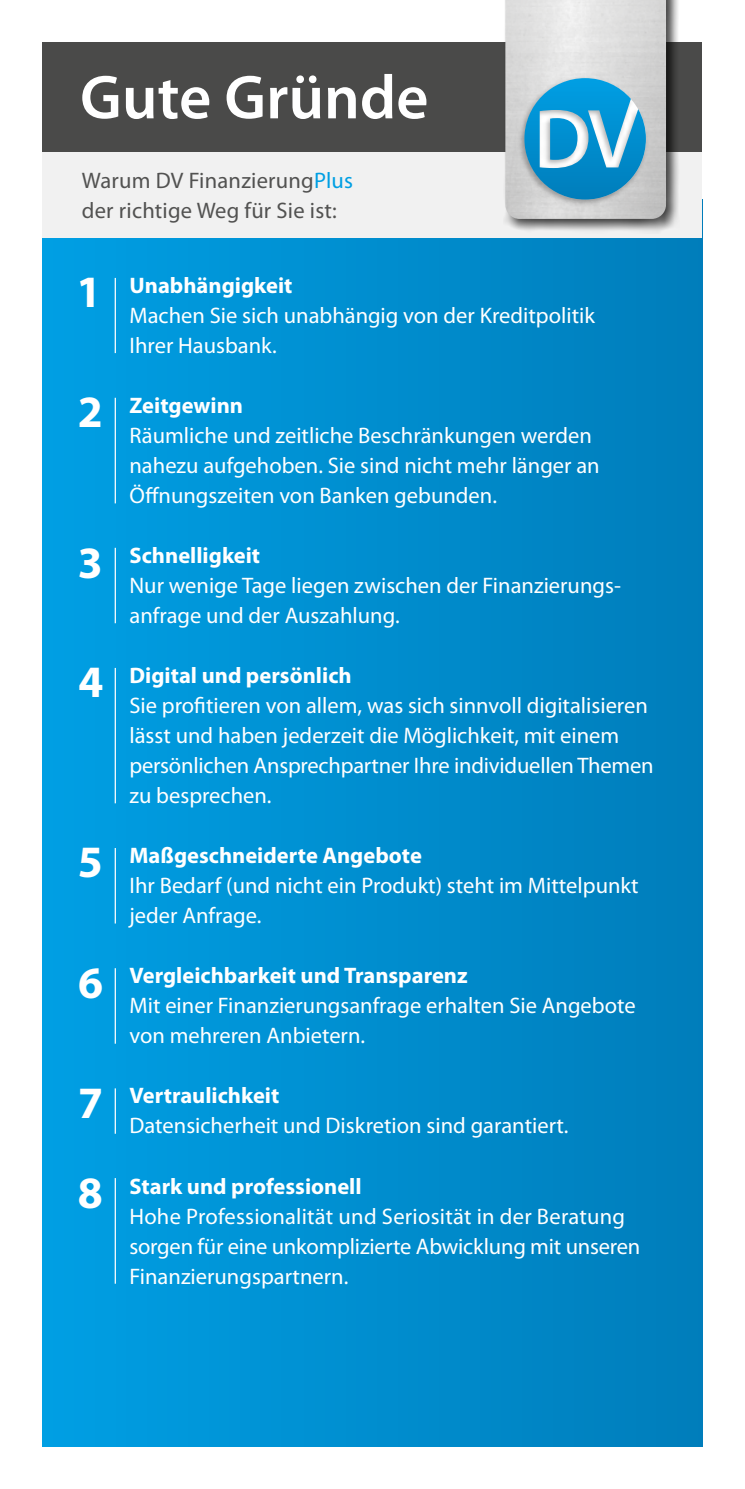
<style>
.page{position:relative;width:745px;height:1489px;background:#fff}
.page>*{position:absolute;margin:0;border:0;box-sizing:border-box;transform-origin:0 0}
.t1{font:600 62.5px "Myriad Pro";color:#fff}
.t2{font:700 45px/90px "Myriad Pro";color:#fff}
.t3{font:22.5px/30px "Myriad Pro";color:#fff}
.t4{font:700 22.5px "Myriad Pro";color:#fff}
.t5{font:22.5px/30px "Myriad Pro";letter-spacing:.01em;color:#525251}
.s1{color:#009fe3}
</style>
<div class="page">
<div style="left:43px;top:200px;width:659px;height:1246px;background:linear-gradient(to right,#009fe4,#007dba)"></div>
<hr style="left:115px;top:278px;width:1px;height:75px;background:#fff">
<hr style="left:115px;top:398px;width:1px;height:105px;background:#fff">
<hr style="left:115px;top:548px;width:1px;height:75px;background:#fff">
<hr style="left:115px;top:668px;width:1px;height:135px;background:#fff">
<hr style="left:115px;top:848px;width:1px;height:75px;background:#fff">
<hr style="left:115px;top:968px;width:1px;height:75px;background:#fff">
<hr style="left:115px;top:1088px;width:1px;height:45px;background:#fff">
<hr style="left:115px;top:1177px;width:1px;height:106px;background:#fff">
<div style="left:43px;top:43px;width:659px;height:195px;background:#4a4a49"></div>
<div style="left:43px;top:152px;width:659px;height:86px;background:#f1f1f1"></div>
<div style="left:503px;top:0;width:176px;height:233px;background:#000;opacity:.73"></div>
<img style="left:505px;top:0;width:160px;height:219px">
<img style="left:515px;top:73px;width:135px;height:136px">
<svg style="left:524px;top:78px;width:121px;height:121px"></svg>
<h1 class="t1" style="left:80px;top:58px;width:350px">Gute Gründe</h1>
<p class="t5" style="left:82px;top:165px;width:273px">Warum DV Finanzierung<span class="s1">Plus </span>der richtige Weg für Sie ist:</p>
<h2 class="t2" style="left:76px;top:245px;width:26px">1</h2>
<h2 class="t2" style="left:78px;top:366px;width:26px">2</h2>
<h2 class="t2" style="left:78px;top:516px;width:26px">3</h2>
<h2 class="t2" style="left:78px;top:635px;width:26px">4</h2>
<h2 class="t2" style="left:78px;top:815px;width:26px">5</h2>
<h2 class="t2" style="left:78px;top:936px;width:26px">6</h2>
<h2 class="t2" style="left:78px;top:1056px;width:27px">7<br>8</h2>
<p class="t4" style="left:129px;top:271px;width:164px">Unabhängigkeit</p>
<p class="t3" style="left:129px;top:300px;width:467px">Machen Sie sich unabhängig von der Kreditpolitik<br>Ihrer Hausbank.</p>
<p class="t4" style="left:129px;top:391px;width:115px">Zeitgewinn</p>
<p class="t3" style="left:129px;top:420px;width:471px">Räumliche und zeitliche Beschränkungen werden nahezu aufgehoben. Sie sind nicht mehr länger an<br>Öffnungszeiten von Banken gebunden.</p>
<p class="t4" style="left:129px;top:541px;width:132px">Schnelligkeit</p>
<p class="t3" style="left:129px;top:570px;width:492px">Nur wenige Tage liegen zwischen der Finanzierungs&shy;anfrage und der Auszahlung.</p>
<p class="t4" style="left:129px;top:661px;width:223px">Digital und persönlich</p>
<p class="t3" style="left:129px;top:690px;width:525px">Sie profitieren von allem, was sich sinnvoll digitalisieren lässt und haben jederzeit die Möglichkeit, mit einem persönlichen Ansprechpartner Ihre individuellen Themen zu besprechen.</p>
<p class="t4" style="left:129px;top:841px;width:294px">Maßgeschneiderte Angebote</p>
<p class="t3" style="left:129px;top:870px;width:510px">Ihr Bedarf (und nicht ein Produkt) steht im Mittelpunkt jeder Anfrage.</p>
<p class="t4" style="left:129px;top:961px;width:339px">Vergleichbarkeit und Transparenz</p>
<p class="t3" style="left:129px;top:990px;width:507px">Mit einer Finanzierungsanfrage erhalten Sie Angebote von mehreren Anbietern.</p>
<p class="t4" style="left:129px;top:1081px;width:151px">Vertraulichkeit</p>
<p class="t3" style="left:129px;top:1110px;width:440px">Datensicherheit und Diskretion sind garantiert.</p>
<p class="t4" style="left:129px;top:1171px;width:233px">Stark und professionell</p>
<p class="t3" style="left:129px;top:1200px;width:512px">Hohe Professionalität und Seriosität in der Beratung sorgen für eine unkomplizierte Abwicklung mit unseren<br>Finanzierungspartnern.</p>
</div>
